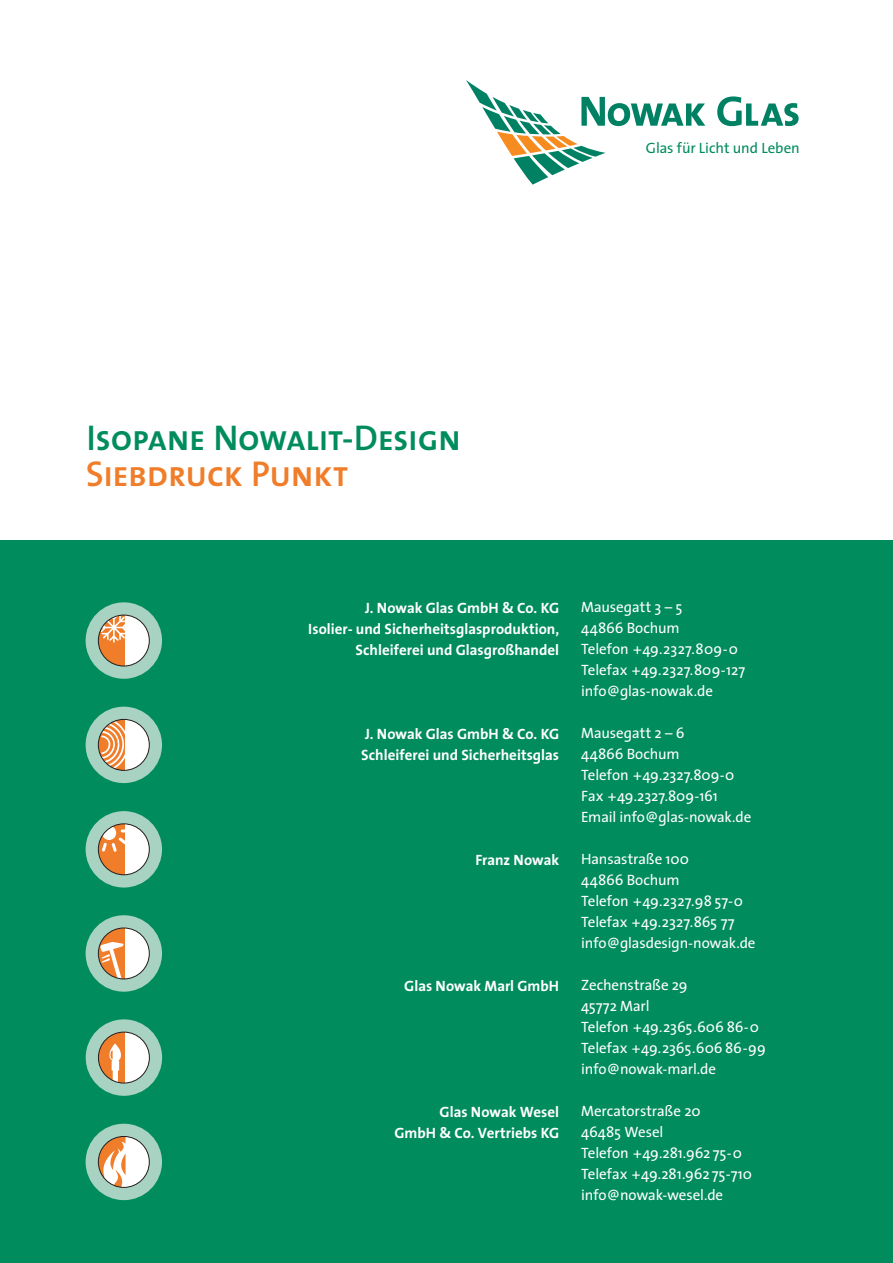
<style>
.page{position:relative;width:893px;height:1263px;background:#fff}
.page>*{position:absolute;margin:0;border:0;box-sizing:border-box;transform-origin:0 0}
.t1{font:36px "Thesis Sans Semi Bold Caps";letter-spacing:-.02em;color:#008c5d}
.t2{font:36px "Thesis Sans Semi Bold Caps";letter-spacing:-.02em;color:#f07d29}
.t3{font:15px/21px "Thesis Sans";letter-spacing:-.005em;color:#fff}
.t4{font:700 15px/21px "Thesis Sans";color:#fff;text-align:right}
.t5{font:15px "Thesis Sans";letter-spacing:-.005em;color:#008c5d}
</style>
<div class="page">
<div style="left:0;top:540px;width:893px;height:723px;background:#008c5d"></div>
<svg style="left:717px;top:96px;width:82px;height:30px"></svg>
<svg style="left:466px;top:80px;width:239px;height:105px"></svg>
<div style="left:86px;top:811px;width:76px;height:76px;background:#a8d2c2;border-radius:50%"></div>
<div style="left:98px;top:824px;width:51px;height:51px;background:#f07d29;border-radius:50%"></div>
<svg style="left:126px;top:825px;width:23px;height:50px"></svg>
<svg style="left:102px;top:826px;width:28px;height:26px"></svg>
<div style="left:98px;top:823px;width:52px;height:52px;border:1px solid #231f20;border-radius:50%"></div>
<div style="left:86px;top:602px;width:76px;height:77px;background:#a8d2c2;border-radius:50%"></div>
<div style="left:98px;top:615px;width:51px;height:51px;background:#f07d29;border-radius:50%"></div>
<svg style="left:99px;top:615px;width:27px;height:28px"></svg>
<svg style="left:126px;top:615px;width:23px;height:51px"></svg>
<div style="left:98px;top:615px;width:52px;height:51px;border:1px solid #231f20;border-radius:50%"></div>
<div style="left:86px;top:707px;width:76px;height:76px;background:#a8d2c2;border-radius:50%"></div>
<svg style="left:138px;top:723px;width:10px;height:44px"></svg>
<svg style="left:101px;top:719px;width:37px;height:51px;background:#eac4a5"></svg>
<div style="left:98px;top:719px;width:52px;height:52px;border:1px solid #231f20;border-radius:50%"></div>
<div style="left:86px;top:915px;width:76px;height:77px;background:#a8d2c2;border-radius:50%"></div>
<svg style="left:98px;top:928px;width:51px;height:51px"></svg>
<svg style="left:126px;top:929px;width:23px;height:50px"></svg>
<div style="left:98px;top:927px;width:52px;height:52px;border:1px solid #231f20;border-radius:50%"></div>
<svg style="left:100px;top:942px;width:24px;height:37px"></svg>
<div style="left:86px;top:1124px;width:76px;height:76px;background:#a8d2c2;border-radius:50%"></div>
<svg style="left:98px;top:1136px;width:51px;height:51px"></svg>
<svg style="left:103px;top:1136px;width:45px;height:51px;background:#e7d4bf"></svg>
<div style="left:98px;top:1136px;width:52px;height:52px;border:1px solid #231f20;border-radius:50%"></div>
<div style="left:86px;top:1019px;width:76px;height:77px;background:#a8d2c2;border-radius:50%"></div>
<svg style="left:98px;top:1032px;width:51px;height:51px"></svg>
<svg style="left:126px;top:1033px;width:23px;height:50px"></svg>
<svg style="left:109px;top:1043px;width:13px;height:40px"></svg>
<div style="left:98px;top:1031px;width:52px;height:52px;border:1px solid #231f20;border-radius:50%"></div>
<p class="t5" style="left:646px;top:140px;width:155px">Glas für Licht und Leben</p>
<h1 class="t1" style="left:86px;top:418px;width:376px">Isopane Nowalit-Design</h1>
<h1 class="t2" style="left:86px;top:454px;width:264px">Siebdruck Punkt</h1>
<p class="t4" style="left:308px;top:598px;width:252px">J. Nowak Glas GmbH &amp; Co. KG<br>Isolier- und Sicherheitsglasproduktion,<br>Schleiferei und Glasgroßhandel</p>
<p class="t4" style="left:361px;top:724px;width:199px;text-align:left">J. Nowak Glas GmbH &amp; Co. KG<br>Schleiferei und Sicherheitsglas</p>
<p class="t4" style="left:475px;top:850px;width:85px">Franz Nowak</p>
<p class="t4" style="left:404px;top:976px;width:156px">Glas Nowak Marl GmbH</p>
<p class="t4" style="left:394px;top:1102px;width:166px">Glas Nowak Wesel<br>GmbH &amp; Co. Vertriebs KG</p>
<p class="t3" style="left:581px;top:597px;width:166px">Mausegatt 3 – 5<br>44866 Bochum<br>Telefon +49.2327.809-0<br>Telefax +49.2327.809-127 info@glas-nowak.de</p>
<p class="t3" style="left:581px;top:723px;width:172px">Mausegatt 2 – 6<br>44866 Bochum<br>Telefon +49.2327.809-0<br>Fax +49.2327.809-161<br>Email info@glas-nowak.de</p>
<p class="t3" style="left:581px;top:849px;width:176px">Hansastraße 100<br>44866 Bochum<br>Telefon +49.2327.98 57-0<br>Telefax +49.2327.865 77 info@glasdesign-nowak.de</p>
<p class="t3" style="left:581px;top:975px;width:186px">Zechenstraße 29<br>45772 Marl<br>Telefon +49.2365.606 86-0<br>Telefax +49.2365.606 86-99 info@nowak-marl.de</p>
<p class="t3" style="left:581px;top:1101px;width:172px">Mercatorstraße 20<br>46485 Wesel<br>Telefon +49.281.962 75-0<br>Telefax +49.281.962 75-710 info@nowak-wesel.de</p>
</div>
